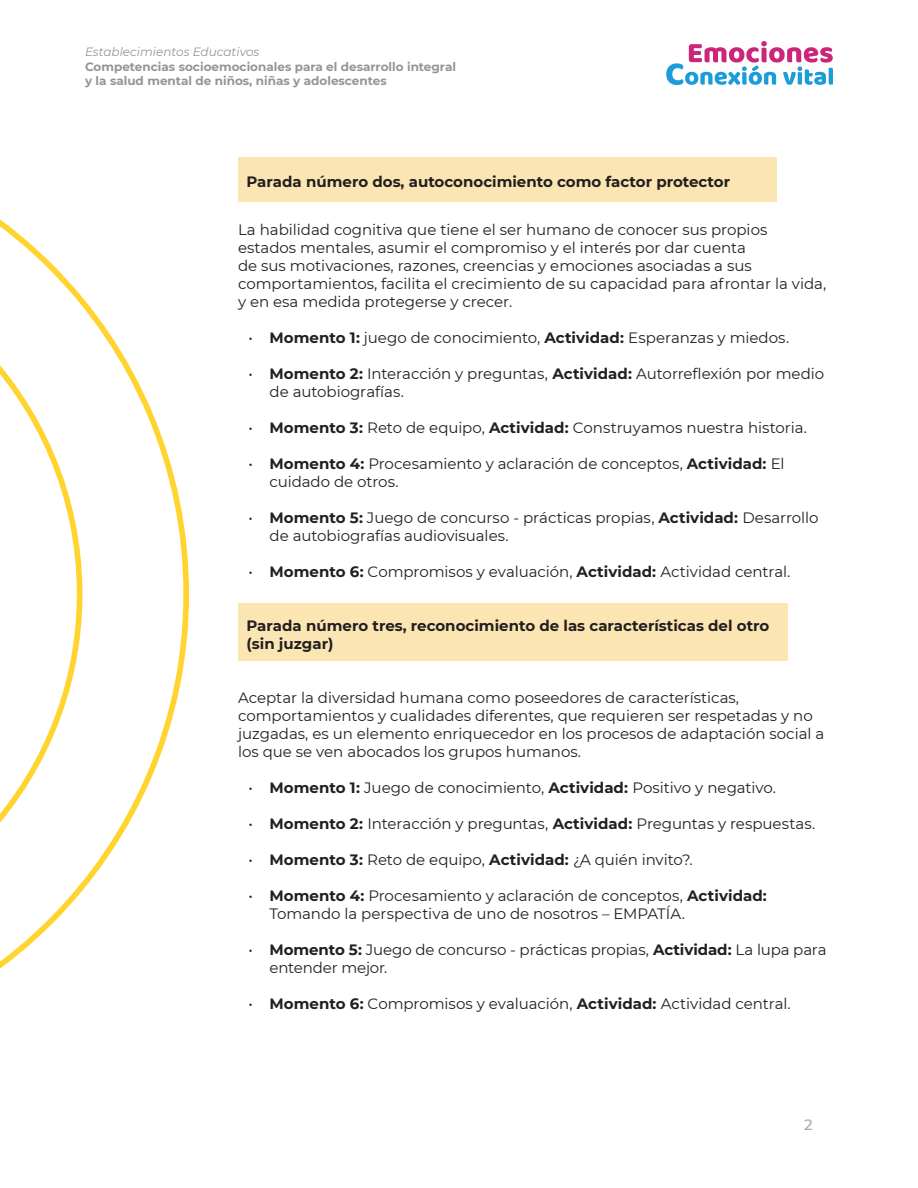
<style>
.page{position:relative;width:918px;height:1188px;background:#fff}
.page>*{position:absolute;margin:0;border:0;box-sizing:border-box;transform-origin:0 0}
.Listado{font:15px/18px "Montserrat";letter-spacing:-.005em;color:#231f20}
.Cuerpo{font:15px/18px "Montserrat";color:#231f20}
.Subtitulo{font:700 15px/18px "Montserrat";color:#231f20}
.t1{font:500 15px "Montserrat";color:#a8a9ad}
.t2{font:700 12px/14.4px "Montserrat";color:#939598}
.t3{font:italic 12px "Montserrat";color:#939598}
.s1{font-weight:700}
</style>
<div class="page">
<svg style="left:666px;top:41px;width:167px;height:44px"></svg>
<svg style="left:0;top:219px;width:189px;height:750px"></svg>
<div style="left:238px;top:157px;width:538px;height:44px;background:#fbe5b3"></div>
<div style="left:238px;top:603px;width:550px;height:58px;background:#fbe5b3"></div>
<p class="t3" style="left:85px;top:44px;width:176px">Establecimientos Educativos</p>
<p class="t2" style="left:85px;top:59px;width:373px">Competencias socioemocionales para el desarrollo integral y la salud mental de niños, niñas y adolescentes</p>
<h2 class="Subtitulo" style="left:247px;top:171px;width:485px">Parada número dos, autoconocimiento como factor protector</h2>
<p class="Cuerpo" style="left:238px;top:220px;width:590px">La habilidad cognitiva que tiene el ser humano de conocer sus propios estados mentales, asumir el compromiso y el interés por dar cuenta<br>de sus motivaciones, razones, creencias y emociones asociadas a sus comportamientos, facilita el crecimiento de su capacidad para afrontar la vida, y en esa medida protegerse y crecer.</p>
<p class="Listado" style="left:249px;top:328px;width:542px">• <span class="s1">Momento 1:</span> juego de conocimiento, <span class="s1">Actividad:</span> Esperanzas y miedos.</p>
<p class="Listado" style="left:270px;top:364px;width:556px;text-indent:-21px">• <span class="s1">Momento 2:</span> Interacción y preguntas, <span class="s1">Actividad:</span> Autorreflexión por medio de autobiografías.</p>
<p class="Listado" style="left:249px;top:418px;width:560px">• <span class="s1">Momento 3:</span> Reto de equipo, <span class="s1">Actividad:</span> Construyamos nuestra historia.</p>
<p class="Listado" style="left:270px;top:454px;width:516px;text-indent:-21px">• <span class="s1">Momento 4:</span> Procesamiento y aclaración de conceptos, <span class="s1">Actividad:</span> El cuidado de otros.</p>
<p class="Listado" style="left:270px;top:508px;width:551px;text-indent:-21px">• <span class="s1">Momento 5:</span> Juego de concurso - prácticas propias, <span class="s1">Actividad:</span> Desarrollo de autobiografías audiovisuales.</p>
<p class="Listado" style="left:249px;top:562px;width:543px">• <span class="s1">Momento 6:</span> Compromisos y evaluación, <span class="s1">Actividad:</span> Actividad central.</p>
<h2 class="Subtitulo" style="left:247px;top:615px;width:524px">Parada número tres, reconocimiento de las características del otro (sin juzgar)</h2>
<p class="Cuerpo" style="left:238px;top:688px;width:588px">Aceptar la diversidad humana como poseedores de características, comportamientos y cualidades diferentes, que requieren ser respetadas y no juzgadas, es un elemento enriquecedor en los procesos de adaptación social a los que se ven abocados los grupos humanos.</p>
<p class="Listado" style="left:249px;top:778px;width:529px">• <span class="s1">Momento 1:</span> Juego de conocimiento, <span class="s1">Actividad:</span> Positivo y negativo.</p>
<p class="Listado" style="left:249px;top:814px;width:568px">• <span class="s1">Momento 2:</span> Interacción y preguntas, <span class="s1">Actividad:</span> Preguntas y respuestas.</p>
<p class="Listado" style="left:249px;top:850px;width:446px">• <span class="s1">Momento 3:</span> Reto de equipo, <span class="s1">Actividad:</span> ¿A quién invito?.</p>
<p class="Listado" style="left:270px;top:886px;width:499px;text-indent:-21px">• <span class="s1">Momento 4:</span> Procesamiento y aclaración de conceptos, <span class="s1">Actividad:<br></span>Tomando la perspectiva de uno de nosotros – EMPATÍA.</p>
<p class="Listado" style="left:270px;top:940px;width:559px;text-indent:-21px">• <span class="s1">Momento 5:</span> Juego de concurso - prácticas propias, <span class="s1">Actividad:</span> La lupa para entender mejor.</p>
<p class="Listado" style="left:249px;top:994px;width:544px">• <span class="s1">Momento 6:</span> Compromisos y evaluación, <span class="s1">Actividad:</span> Actividad central.</p>
<p class="t1" style="left:804px;top:1114px;width:10px">2</p>
</div>
